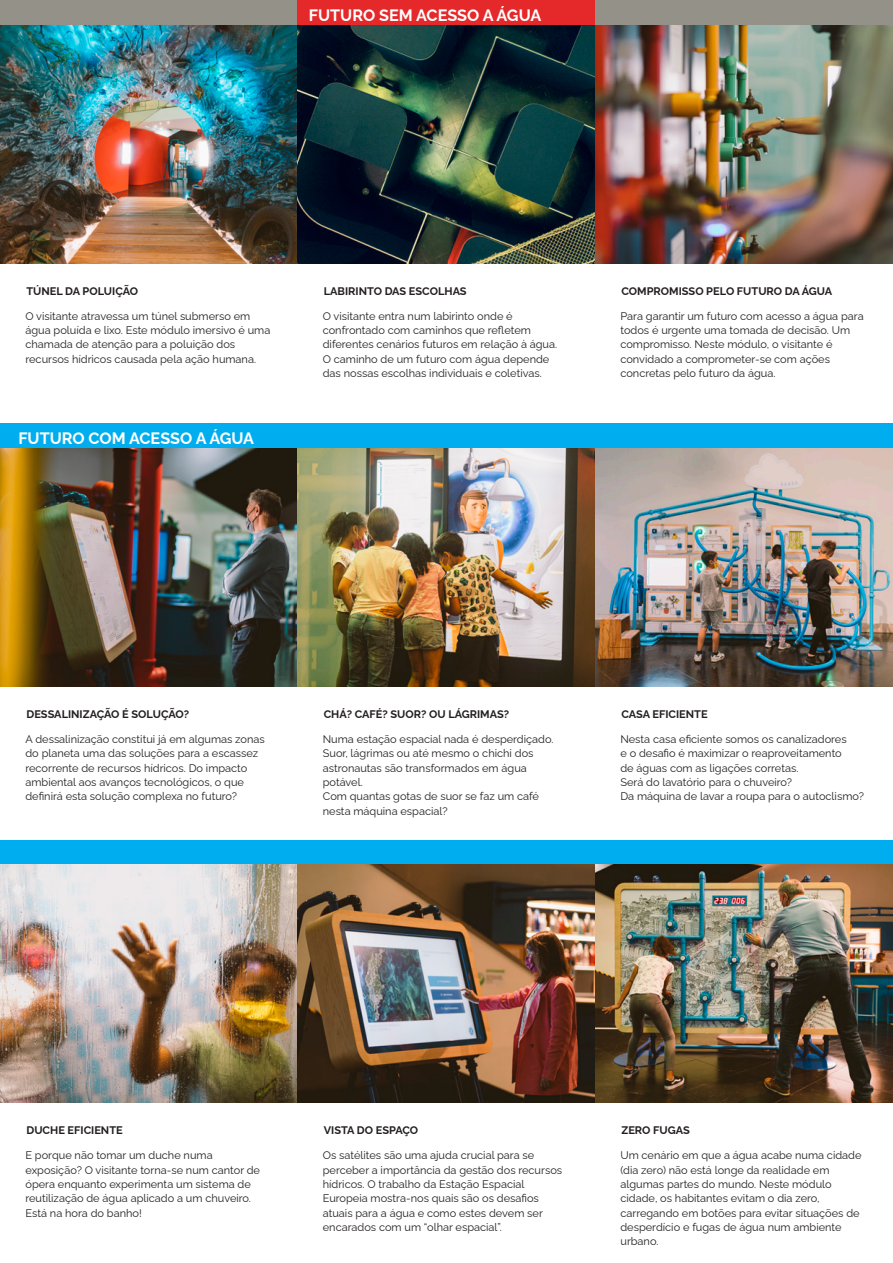
<style>
.page{position:relative;width:893px;height:1263px;background:#fff}
.page>*{position:absolute;margin:0;border:0;box-sizing:border-box;transform-origin:0 0}
.t1{font:700 16.5px "Raleway";color:#fff}
.t2{font:10.95px/14.2px "Raleway";color:#231f20}
.t3{font:700 10.95px "Raleway";color:#231f20}
</style>
<div class="page">
<div style="left:0;top:0;width:297px;height:25px;background:#949288"></div>
<div style="left:297px;top:0;width:298px;height:25px;background:#e52829"></div>
<div style="left:595px;top:0;width:298px;height:25px;background:#949288"></div>
<div style="left:0;top:840px;width:893px;height:24px;background:#00aeef"></div>
<div style="left:0;top:423px;width:893px;height:25px;background:#00aeef"></div>
<img style="left:0;top:25px;width:893px;height:238px">
<img style="left:0;top:448px;width:893px;height:238px">
<img style="left:0;top:864px;width:893px;height:239px">
<h1 class="t1" style="left:309px;top:2px;width:234px">FUTURO SEM ACESSO A ÁGUA</h1>
<p class="t3" style="left:26px;top:282px;width:113px">TÚNEL DA POLUIÇÃO</p>
<p class="t2" style="left:25px;top:308px;width:246px">O visitante atravessa um túnel submerso em água poluída e lixo. Este módulo imersivo é uma chamada de atenção para a poluição dos recursos hídricos causada pela ação humana.</p>
<h1 class="t1" style="left:18px;top:425px;width:237px">FUTURO COM ACESSO A ÁGUA</h1>
<p class="t3" style="left:324px;top:282px;width:144px">LABIRINTO DAS ESCOLHAS</p>
<p class="t2" style="left:323px;top:308px;width:236px">O visitante entra num labirinto onde é confrontado com caminhos que refletem diferentes cenários futuros em relação à água.<br>O caminho de um futuro com água depende das nossas escolhas individuais e coletivas.</p>
<p class="t3" style="left:621px;top:282px;width:212px">COMPROMISSO PELO FUTURO DA ÁGUA</p>
<p class="t2" style="left:620px;top:308px;width:245px">Para garantir um futuro com acesso a água para todos é urgente uma tomada de decisão. Um compromisso. Neste módulo, o visitante é convidado a comprometer-se com ações concretas pelo futuro da água.</p>
<p class="t3" style="left:26px;top:706px;width:164px">DESSALINIZAÇÃO É SOLUÇÃO?</p>
<p class="t2" style="left:25px;top:731px;width:241px">A dessalinização constitui já em algumas zonas do planeta uma das soluções para a escassez recorrente de recursos hídricos. Do impacto ambiental aos avanços tecnológicos, o que definirá esta solução complexa no futuro?</p>
<p class="t3" style="left:324px;top:706px;width:187px">CHÁ? CAFÉ? SUOR? OU LÁGRIMAS?</p>
<p class="t2" style="left:323px;top:731px;width:232px">Numa estação espacial nada é desperdiçado.<br>Suor, lágrimas ou até mesmo o chichi dos astronautas são transformados em água potável.<br>Com quantas gotas de suor se faz um café nesta máquina espacial?</p>
<p class="t3" style="left:621px;top:706px;width:88px">CASA EFICIENTE</p>
<p class="t2" style="left:620px;top:731px;width:245px">Nesta casa eficiente somos os canalizadores<br>e o desafio é maximizar o reaproveitamento<br>de águas com as ligações corretas.<br>Será do lavatório para o chuveiro?<br>Da máquina de lavar a roupa para o autoclismo?</p>
<p class="t3" style="left:26px;top:1122px;width:98px">DUCHE EFICIENTE</p>
<p class="t2" style="left:25px;top:1147px;width:236px">E porque não tomar um duche numa exposição? O visitante torna-se num cantor de ópera enquanto experimenta um sistema de reutilização de água aplicado a um chuveiro.<br>Está na hora do banho!</p>
<p class="t3" style="left:324px;top:1122px;width:96px">VISTA DO ESPAÇO</p>
<p class="t2" style="left:323px;top:1147px;width:241px">Os satélites são uma ajuda crucial para se perceber a importância da gestão dos recursos hídricos. O trabalho da Estação Espacial Europeia mostra-nos quais são os desafios atuais para a água e como estes devem ser encarados com um “olhar espacial”.</p>
<p class="t3" style="left:621px;top:1122px;width:70px">ZERO FUGAS</p>
<p class="t2" style="left:620px;top:1147px;width:243px">Um cenário em que a água acabe numa cidade (dia zero) não está longe da realidade em algumas partes do mundo. Neste módulo cidade, os habitantes evitam o dia zero, carregando em botões para evitar situações de desperdício e fugas de água num ambiente urbano.</p>
</div>
